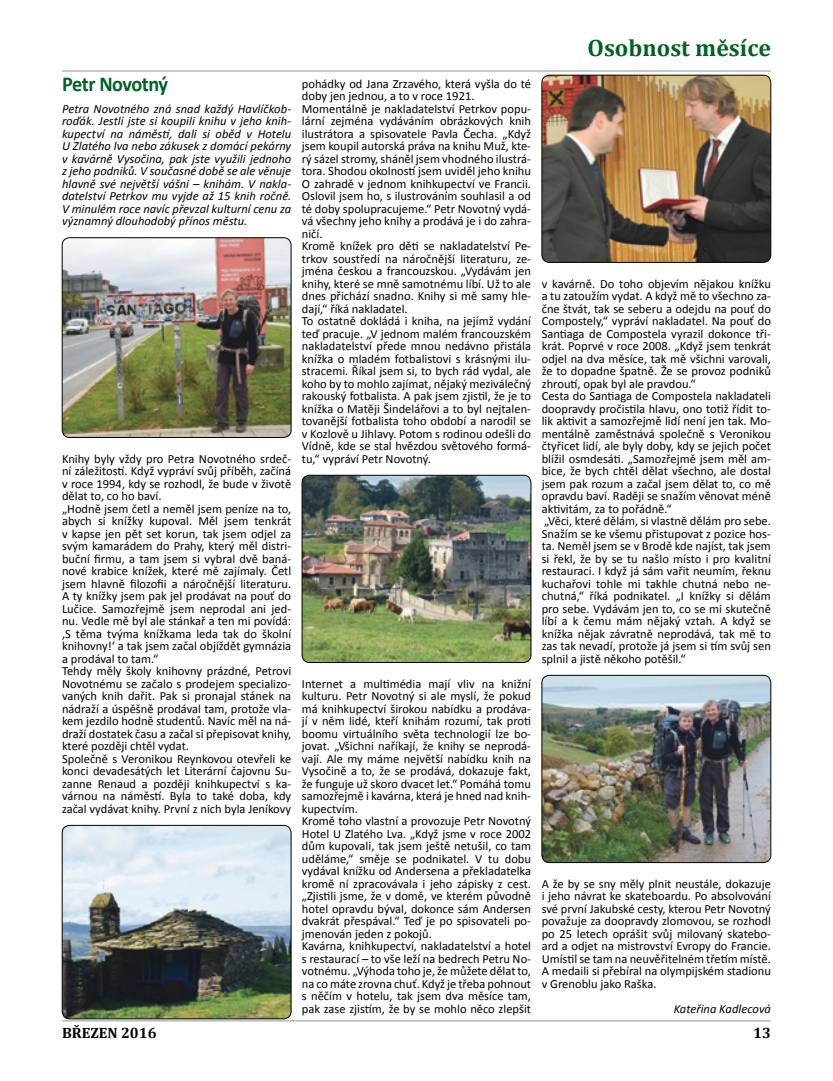
<style>
.page{position:relative;width:833px;height:1081px;background:#fff}
.page>*{position:absolute;margin:0;border:0;box-sizing:border-box;transform-origin:0 0}
.t1{font:700 23.75px "Cambria";color:#006225}
.t2{font:700 21.25px "Calibri";letter-spacing:-.025em;color:#006225;scale:.95 1}
.t3{font:700 15px "Cambria";color:#000}
.t4{font:12.5px/12.5px "Calibri";color:#000}
.t5{font:italic 12.5px/12.5px "Calibri";color:#000;text-align:justify}
</style>
<div class="page">
<hr style="left:62px;top:71px;width:709px;height:1px;background:#939598">
<hr style="left:62px;top:1020px;width:709px;height:1px;background:#939598">
<img style="left:542px;top:75px;width:229px;height:187px">
<div style="left:542px;top:75px;width:229px;height:187px;border:1px solid #000;border-radius:8px"></div>
<img style="left:62px;top:825px;width:229px;height:194px">
<div style="left:62px;top:825px;width:229px;height:194px;border:1px solid #000;border-radius:8px"></div>
<img style="left:302px;top:475px;width:229px;height:187px">
<div style="left:302px;top:475px;width:229px;height:187px;border:1px solid #000;border-radius:8px"></div>
<img style="left:542px;top:675px;width:229px;height:187px">
<div style="left:542px;top:675px;width:229px;height:187px;border:1px solid #000;border-radius:8px"></div>
<img style="left:62px;top:238px;width:229px;height:199px">
<div style="left:62px;top:237px;width:229px;height:200px;border:1px solid #000;border-radius:8px"></div>
<h2 class="t2" style="left:62px;top:70px;width:113px">Petr Novotný</h2>
<p class="t5" style="left:62px;top:102px;width:231px">Petra Novotného zná snad každý Havlíčkob&shy;roďák. Jestli jste si koupili knihu v jeho knih&shy;kupectví na náměstí, dali si oběd v Hotelu U Zlatého lva nebo zákusek z domácí pekárny v kavárně Vysočina, pak jste využili jednoho z jeho podniků. V současné době se ale věnuje hlavně své největší vášni – knihám. V nakla&shy;datelství Petrkov mu vyjde až 15 knih ročně.<br>V minulém roce navíc převzal kulturní cenu za významný dlouhodobý přínos městu.</p>
<p class="t4" style="left:62px;top:452px;width:231px">Knihy byly vždy pro Petra Novotného srdeč&shy;ní záležitostí. Když vypráví svůj příběh, začíná v roce 1994, kdy se rozhodl, že bude v životě dělat to, co ho baví.<br>„Hodně jsem četl a neměl jsem peníze na to, abych si knížky kupoval. Měl jsem tenkrát v kapse jen pět set korun, tak jsem odjel za svým kamarádem do Prahy, který měl distri&shy;buční firmu, a tam jsem si vybral dvě baná&shy;nové krabice knížek, které mě zajímaly. Četl jsem hlavně filozofii a náročnější literaturu.<br>A ty knížky jsem pak jel prodávat na pouť do Lučice. Samozřejmě jsem neprodal ani jed&shy;nu. Vedle mě byl ale stánkař a ten mi povídá: ‚S těma tvýma knížkama leda tak do školní knihovny!‘ a tak jsem začal objíždět gymnázia a prodával to tam.“<br>Tehdy měly školy knihovny prázdné, Petrovi Novotnému se začalo s prodejem specializo&shy;vaných knih dařit. Pak si pronajal stánek na nádraží a úspěšně prodával tam, protože vla&shy;kem jezdilo hodně studentů. Navíc měl na ná&shy;draží dostatek času a začal si přepisovat knihy, které později chtěl vydat.<br>Společně s Veronikou Reynkovou otevřeli ke konci devadesátých let Literární čajovnu Su&shy;zanne Renaud a později knihkupectví s ka&shy;várnou na náměstí. Byla to také doba, kdy začal vydávat knihy. První z nich byla Jeníkovy</p>
<p class="t4" style="left:302px;top:77px;width:231px">pohádky od Jana Zrzavého, která vyšla do té doby jen jednou, a to v roce 1921.<br>Momentálně je nakladatelství Petrkov popu&shy;lární zejména vydáváním obrázkových knih ilustrátora a spisovatele Pavla Čecha. „Když jsem koupil autorská práva na knihu Muž, kte&shy;rý sázel stromy, sháněl jsem vhodného ilustrá&shy;tora. Shodou okolností jsem uviděl jeho knihu O zahradě v jednom knihkupectví ve Francii.<br>Oslovil jsem ho, s ilustrováním souhlasil a od té doby spolupracujeme.“ Petr Novotný vydá&shy;vá všechny jeho knihy a prodává je i do zahra&shy;ničí.<br>Kromě knížek pro děti se nakladatelství Pe&shy;trkov soustředí na náročnější literaturu, ze&shy;jména českou a francouzskou. „Vydávám jen knihy, které se mně samotnému líbí. Už to ale dnes přichází snadno. Knihy si mě samy hle&shy;dají,“ říká nakladatel.<br>To ostatně dokládá i kniha, na jejímž vydání teď pracuje. „V jednom malém francouzském nakladatelství přede mnou nedávno přistála knížka o mladém fotbalistovi s krásnými ilu&shy;stracemi. Říkal jsem si, to bych rád vydal, ale koho by to mohlo zajímat, nějaký meziválečný rakouský fotbalista. A pak jsem zjistil, že je to knížka o Matěji Šindelářovi a to byl nejtalen&shy;tovanější fotbalista toho období a narodil se v Kozlově u Jihlavy. Potom s rodinou odešli do Vídně, kde se stal hvězdou světového formá&shy;tu,“ vypráví Petr Novotný.</p>
<p class="t4" style="left:302px;top:677px;width:231px">Internet a multimédia mají vliv na knižní kulturu. Petr Novotný si ale myslí, že pokud má knihkupectví širokou nabídku a prodáva&shy;jí v něm lidé, kteří knihám rozumí, tak proti boomu virtuálního světa technologií lze bo&shy;jovat. „Všichni naříkají, že knihy se neprodá&shy;vají. Ale my máme největší nabídku knih na Vysočině a to, že se prodává, dokazuje fakt, že funguje už skoro dvacet let.“ Pomáhá tomu samozřejmě i kavárna, která je hned nad knih&shy;kupectvím.<br>Kromě toho vlastní a provozuje Petr Novotný Hotel U Zlatého Lva. „Když jsme v roce 2002 dům kupovali, tak jsem ještě netušil, co tam uděláme,“ směje se podnikatel. V tu dobu vydával knížku od Andersena a překladatelka kromě ní zpracovávala i jeho zápisky z cest. „Zjistili jsme, že v domě, ve kterém původně hotel opravdu býval, dokonce sám Andersen dvakrát přespával.“ Teď je po spisovateli po&shy;jmenován jeden z pokojů.<br>Kavárna, knihkupectví, nakladatelství a hotel s restaurací – to vše leží na bedrech Petru No&shy;votnému. „Výhoda toho je, že můžete dělat to, na co máte zrovna chuť. Když je třeba pohnout s něčím v hotelu, tak jsem dva měsíce tam, pak zase zjistím, že by se mohlo něco zlepšit</p>
<h1 class="t1" style="left:587px;top:31px;width:185px">Osobnost měsíce</h1>
<p class="t4" style="left:542px;top:277px;width:231px">v kavárně. Do toho objevím nějakou knížku a tu zatoužím vydat. A když mě to všechno za&shy;čne štvát, tak se seberu a odejdu na pouť do Compostely,“ vypráví nakladatel. Na pouť do Santiaga de Compostela vyrazil dokonce tři&shy;krát. Poprvé v roce 2008. „Když jsem tenkrát odjel na dva měsíce, tak mě všichni varovali, že to dopadne špatně. Že se provoz podniků zhroutí, opak byl ale pravdou.“<br>Cesta do Santiaga de Compostela nakladateli doopravdy pročistila hlavu, ono totiž řídit to&shy;lik aktivit a samozřejmě lidí není jen tak. Mo&shy;mentálně zaměstnává společně s Veronikou čtyřicet lidí, ale byly doby, kdy se jejich počet blížil osmdesáti. „Samozřejmě jsem měl am&shy;bice, že bych chtěl dělat všechno, ale dostal jsem pak rozum a začal jsem dělat to, co mě opravdu baví. Raději se snažím věnovat méně aktivitám, za to pořádně.“<br>„Věci, které dělám, si vlastně dělám pro sebe.<br>Snažím se ke všemu přistupovat z pozice hos&shy;ta. Neměl jsem se v Brodě kde najíst, tak jsem si řekl, že by se tu našlo místo i pro kvalitní restauraci. I když já sám vařit neumím, řeknu kuchařovi tohle mi takhle chutná nebo ne&shy;chutná,“ říká podnikatel. „I knížky si dělám pro sebe. Vydávám jen to, co se mi skutečně líbí a k čemu mám nějaký vztah. A když se knížka nějak závratně neprodává, tak mě to zas tak nevadí, protože já jsem si tím svůj sen splnil a jistě někoho potěšil.“</p>
<p class="t4" style="left:542px;top:877px;width:231px;text-align:justify">A že by se sny měly plnit neustále, dokazuje i jeho návrat ke skateboardu. Po absolvování své první Jakubské cesty, kterou Petr Novotný považuje za doopravdy zlomovou, se rozhodl po 25 letech oprášit svůj milovaný skatebo&shy;ard a odjet na mistrovství Evropy do Francie.<br>Umístil se tam na neuvěřitelném třetím místě.<br>A medaili si přebíral na olympijském stadionu v Grenoblu jako Raška.</p>
<p class="t5" style="left:673px;top:1002px;width:99px">Kateřina Kadlecová</p>
<p class="t3" style="left:62px;top:1022px;width:96px">BŘEZEN 2016</p>
<p class="t3" style="left:753px;top:1022px;width:19px">13</p>
</div>
